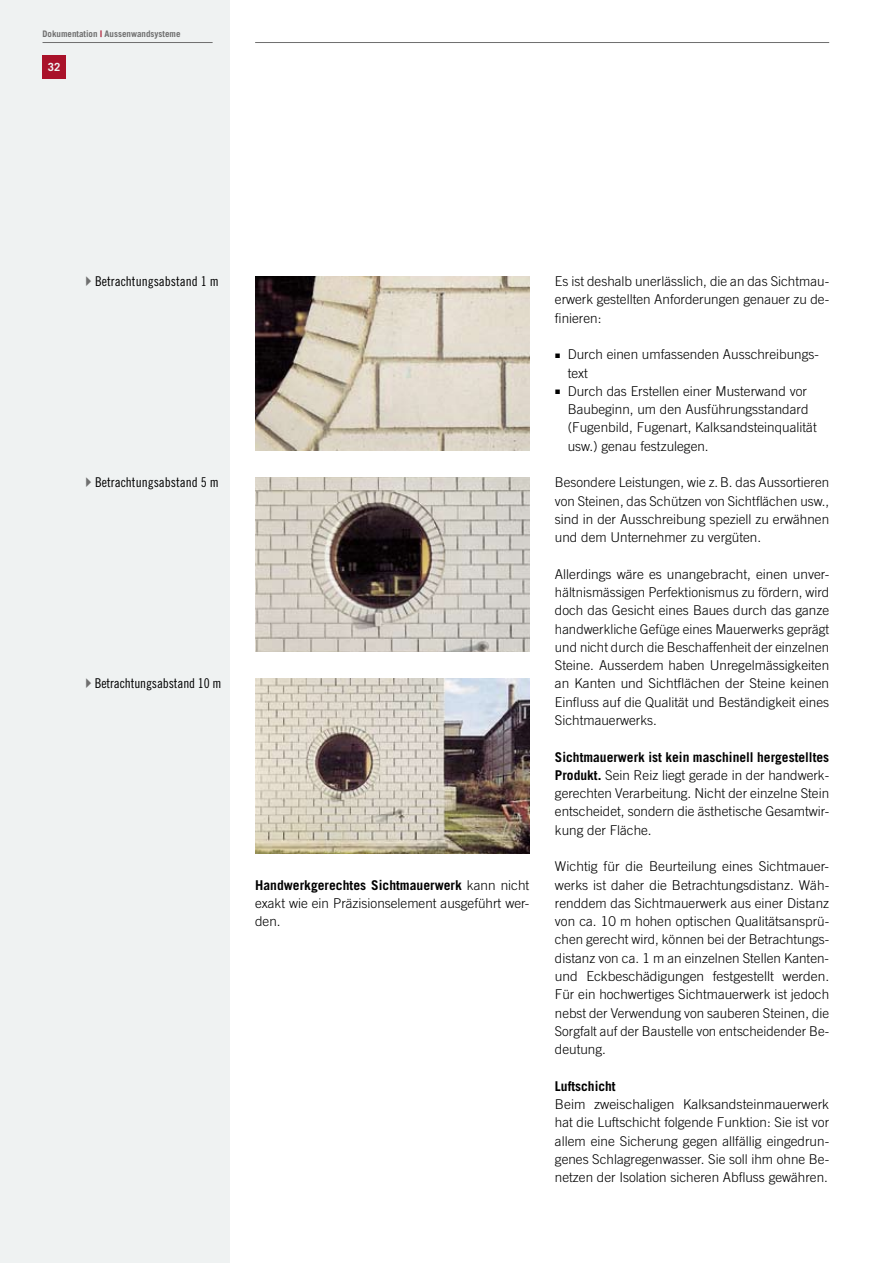
<style>
.page{position:relative;width:893px;height:1263px;background:#fff}
.page>*{position:absolute;margin:0;border:0;box-sizing:border-box;transform-origin:0 0}
.t1{font:300 13.5px/18.3px "Trade Gothic";color:#000;text-align:justify}
.t2{font:13.5px "Trade Gothic Cond Eighteen";color:#000}
.t3{font:700 13.5px "Trade Gothic";color:#000}
.t4{font:700 11.25px "Trade Gothic";color:#eff2f2}
.t5{font:700 9px "Trade Gothic";color:#6f6f6f}
.s1{color:#a9122a}
.s2{font-weight:700}
</style>
<div class="page">
<div style="left:0;top:0;width:230px;height:1263px;background:#eff2f2"></div>
<div style="left:43px;top:55px;width:23px;height:24px;background:#a9122a"></div>
<hr style="left:43px;top:42px;width:170px;height:1px;background:#6f6f6f">
<hr style="left:255px;top:42px;width:574px;height:1px;background:#6f6f6f">
<img style="left:255px;top:276px;width:274px;height:175px">
<img style="left:255px;top:477px;width:274px;height:175px">
<img style="left:255px;top:679px;width:274px;height:174px">
<p class="t5" style="left:43px;top:28px;width:139px">Dokumentation <span class="s1">|</span> Aussenwandsysteme</p>
<p class="t4" style="left:48px;top:60px;width:14px">32</p>
<p class="t2" style="left:95px;top:273px;width:125px">Betrachtungsabstand 1 m</p>
<p class="t2" style="left:95px;top:474px;width:125px">Betrachtungsabstand 5 m</p>
<p class="t2" style="left:95px;top:676px;width:128px">Betrachtungsabstand 10 m</p>
<p class="t1" style="left:255px;top:875px;width:276px"><span class="s2">Handwerkgerechtes Sichtmauerwerk</span> kann nicht exakt wie ein Präzisionselement ausgeführt wer&shy;den.</p>
<p class="t1" style="left:555px;top:272px;width:276px">Es ist deshalb unerlässlich, die an das Sichtmau&shy;erwerk gestellten Anforderungen genauer zu de&shy;finieren:</p>
<p class="t1" style="left:568px;top:345px;width:253px;text-indent:-13px">▪ Durch einen umfassenden Ausschreibungs&shy;text</p>
<p class="t1" style="left:568px;top:382px;width:251px;text-align:left;text-indent:-13px">▪ Durch das Erstellen einer Musterwand vor Baubeginn, um den Ausführungsstandard (Fugenbild, Fugenart, Kalksandsteinqualität usw.) genau festzulegen.</p>
<p class="t1" style="left:555px;top:473px;width:276px">Besondere Leistungen, wie z.B. das Aussortieren von Steinen, das Schützen von Sichtflächen usw., sind in der Ausschreibung speziell zu erwähnen und dem Unternehmer zu vergüten.</p>
<p class="t1" style="left:555px;top:565px;width:276px">Allerdings wäre es unangebracht, einen unver&shy;hältnismässigen Perfektionismus zu fördern, wird doch das Gesicht eines Baues durch das ganze handwerkliche Gefüge eines Mauerwerks geprägt und nicht durch die Beschaffenheit der einzelnen Steine. Ausserdem haben Unregelmässigkeiten an Kanten und Sichtflächen der Steine keinen Einfluss auf die Qualität und Beständigkeit eines Sichtmauerwerks.</p>
<p class="t1" style="left:555px;top:747px;width:276px"><span class="s2">Sichtmauerwerk ist kein maschinell hergestelltes Produkt.</span> Sein Reiz liegt gerade in der handwerk&shy;gerechten Verarbeitung. Nicht der einzelne Stein entscheidet, sondern die ästhetische Gesamtwir&shy;kung der Fläche.</p>
<p class="t1" style="left:555px;top:857px;width:276px">Wichtig für die Beurteilung eines Sichtmauer&shy;werks ist daher die Betrachtungsdistanz. Wäh&shy;renddem das Sichtmauerwerk aus einer Distanz von ca. 10 m hohen optischen Qualitätsansprü&shy;chen gerecht wird, können bei der Betrachtungs&shy;distanz von ca. 1 m an einzelnen Stellen Kanten&shy;und Eckbeschädigungen festgestellt werden.<br>Für ein hochwertiges Sichtmauerwerk ist jedoch nebst der Verwendung von sauberen Steinen, die Sorgfalt auf der Baustelle von entscheidender Be&shy;deutung.</p>
<p class="t3" style="left:555px;top:1078px;width:62px">Luftschicht</p>
<p class="t1" style="left:555px;top:1095px;width:276px">Beim zweischaligen Kalksandsteinmauerwerk hat die Luftschicht folgende Funktion: Sie ist vor allem eine Sicherung gegen allfällig eingedrun&shy;genes Schlagregenwasser. Sie soll ihm ohne Be&shy;netzen der Isolation sicheren Abfluss gewähren.</p>
</div>
